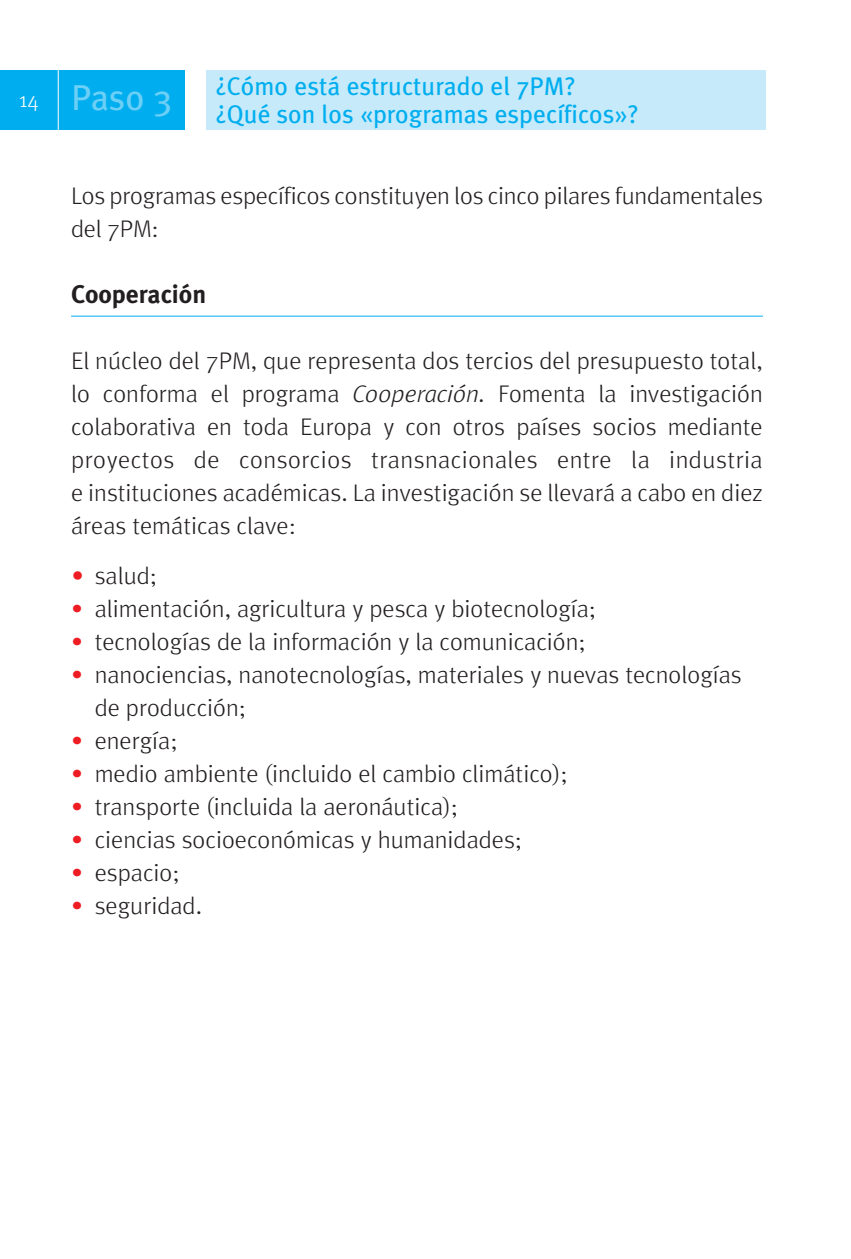
<style>
.page{position:relative;width:851px;height:1259px;background:#fff}
.page>*{position:absolute;margin:0;border:0;box-sizing:border-box;transform-origin:0 0}
.t1{font:36px "Meta Plus";color:#6bcff6}
.t2{font:25.5px/28.5px "Meta Plus";color:#00aeef}
.t3{font:700 25.5px "Meta Plus";color:#231f20}
.t4{font:300 24px/33px "Meta";color:#231f20}
.t5{font:300 21px "Meta";color:#fff}
.s1{font-style:italic}
.s2{font-family:"Meta Plus";font-weight:400;font-style:italic;color:#ee1d23}
.s3{color:#ee1d23}
</style>
<div class="page">
<div style="left:206px;top:70px;width:559px;height:60px;background:#c6eafa"></div>
<div style="left:0;top:70px;width:185px;height:60px;background:#00aeef"></div>
<hr style="left:58px;top:61px;width:1px;height:85px;background:#fff">
<hr style="left:71px;top:316px;width:691px;height:1px;background:#00aeef">
<p class="t5" style="left:19px;top:92px;width:21px">14</p>
<h1 class="t1" style="left:71px;top:84px;width:103px">Paso 3</h1>
<p class="t2" style="left:216px;top:73px;width:424px">¿Cómo está estructurado el 7PM?<br>¿Qué son los «programas específicos»?</p>
<p class="t4" style="left:71px;top:181px;width:693px">Los programas específicos constituyen los cinco pilares fundamentales del 7PM:</p>
<p class="t3" style="left:71px;top:284px;width:137px">Cooperación</p>
<p class="t4" style="left:71px;top:346px;width:693px;text-align:justify">El núcleo del 7PM, que representa dos tercios del presupuesto total, lo conforma el programa <span class="s1">Cooperación.</span> Fomenta la investigación colaborativa en toda Europa y con otros países socios mediante proyectos de consorcios transnacionales entre la industria e instituciones académicas. La investigación se llevará a cabo en diez áreas temáticas clave:</p>
<p class="t4" style="left:71px;top:561px;width:88px"><span class="s2">•</span> salud;</p>
<p class="t4" style="left:71px;top:594px;width:526px"><span class="s3">•</span> alimentación, agricultura y pesca y biotecnología;</p>
<p class="t4" style="left:71px;top:627px;width:516px"><span class="s3">•</span> tecnologías de la información y la comunicación;</p>
<p class="t4" style="left:95px;top:660px;width:648px;text-indent:-24px"><span class="s3">•</span> nanociencias, nanotecnologías, materiales y nuevas tecnologías de producción;</p>
<p class="t4" style="left:71px;top:726px;width:108px"><span class="s3">•</span> energía;</p>
<p class="t4" style="left:71px;top:759px;width:498px"><span class="s3">•</span> medio ambiente (incluido el cambio climático);</p>
<p class="t4" style="left:71px;top:792px;width:388px"><span class="s3">•</span> transporte (incluida la aeronáutica);</p>
<p class="t4" style="left:71px;top:825px;width:452px"><span class="s3">•</span> ciencias socioeconómicas y humanidades;</p>
<p class="t4" style="left:71px;top:858px;width:110px"><span class="s3">•</span> espacio;</p>
<p class="t4" style="left:71px;top:891px;width:132px"><span class="s3">•</span> seguridad.</p>
</div>
